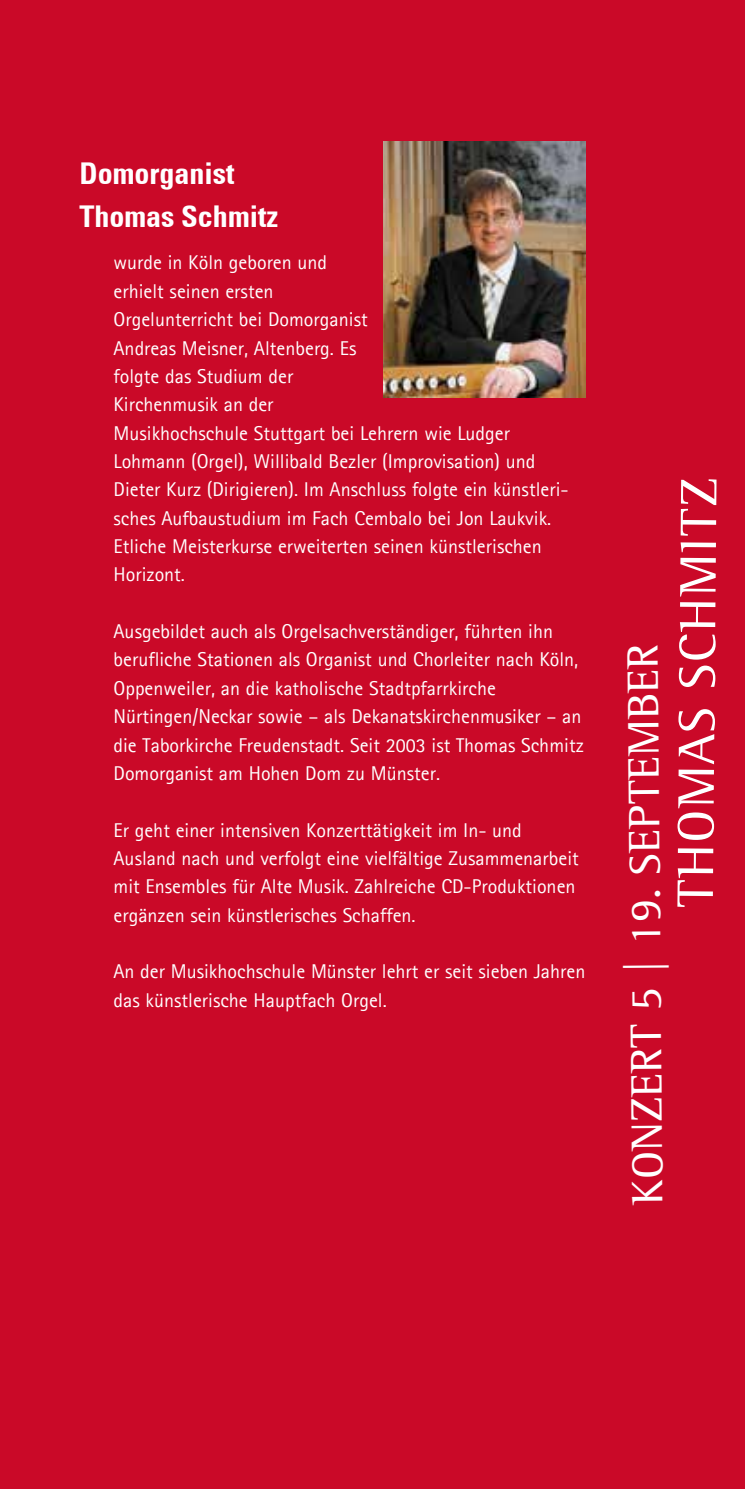
<style>
.page{position:relative;width:745px;height:1489px;background:#fff}
.page>*{position:absolute;margin:0;border:0;box-sizing:border-box;transform-origin:0 0}
.t1{font:52.5px "Agfa Rotis Semi Serif";color:#fff}
.t2{font:45px "Agfa Rotis Semi Serif";letter-spacing:-.01em;color:#fff}
.t3{font:700 condensed 30px/42.5px "Univers";color:#fff}
.t4{font:20px/28.2px "Agfa Rotis Sans Serif";color:#fff}
</style>
<div class="page">
<div style="left:0;top:0;width:744px;height:1488px;background:#ca0928"></div>
<img style="left:383px;top:142px;width:202px;height:255px">
<h3 class="t3" style="left:79px;top:152px;width:200px">Domorganist<br>Thomas Schmitz</h3>
<p class="t4" style="left:113px;top:248px;width:456px">wurde in Köln geboren und<br>erhielt seinen ersten<br>Orgelunterricht bei Domorganist<br>Andreas Meisner, Altenberg. Es<br>folgte das Studium der<br>Kirchenmusik an der<br>Musikhochschule Stuttgart bei Lehrern wie Ludger Lohmann (Orgel), Willibald Bezler (Improvisation) und Dieter Kurz (Dirigieren). Im Anschluss folgte ein künstleri&shy;sches Aufbaustudium im Fach Cembalo bei Jon Laukvik.<br>Etliche Meisterkurse erweiterten seinen künstlerischen Horizont.</p>
<p class="t4" style="left:113px;top:617px;width:471px">Ausgebildet auch als Orgelsachverständiger, führten ihn berufliche Stationen als Organist und Chorleiter nach Köln, Oppenweiler, an die katholische Stadtpfarrkirche Nürtingen/Neckar sowie – als Dekanatskirchenmusiker – an die Taborkirche Freudenstadt. Seit 2003 ist Thomas Schmitz Domorganist am Hohen Dom zu Münster.</p>
<p class="t4" style="left:113px;top:815px;width:466px">Er geht einer intensiven Konzerttätigkeit im In- und Ausland nach und verfolgt eine vielfältige Zusammenarbeit mit Ensembles für Alte Musik. Zahlreiche CD-Produktionen ergänzen sein künstlerisches Schaffen.</p>
<p class="t4" style="left:113px;top:957px;width:473px">An der Musikhochschule Münster lehrt er seit sieben Jahren das künstlerische Hauptfach Orgel.</p>
<h2 class="t2" style="left:618px;top:1204px;width:563px;rotate:-90deg">KONZERT 5 | 19. SEPTEMBER</h2>
<h1 class="t1" style="left:662px;top:907px;width:430px;rotate:-89deg">THOMAS SCHMITZ</h1>
</div>
